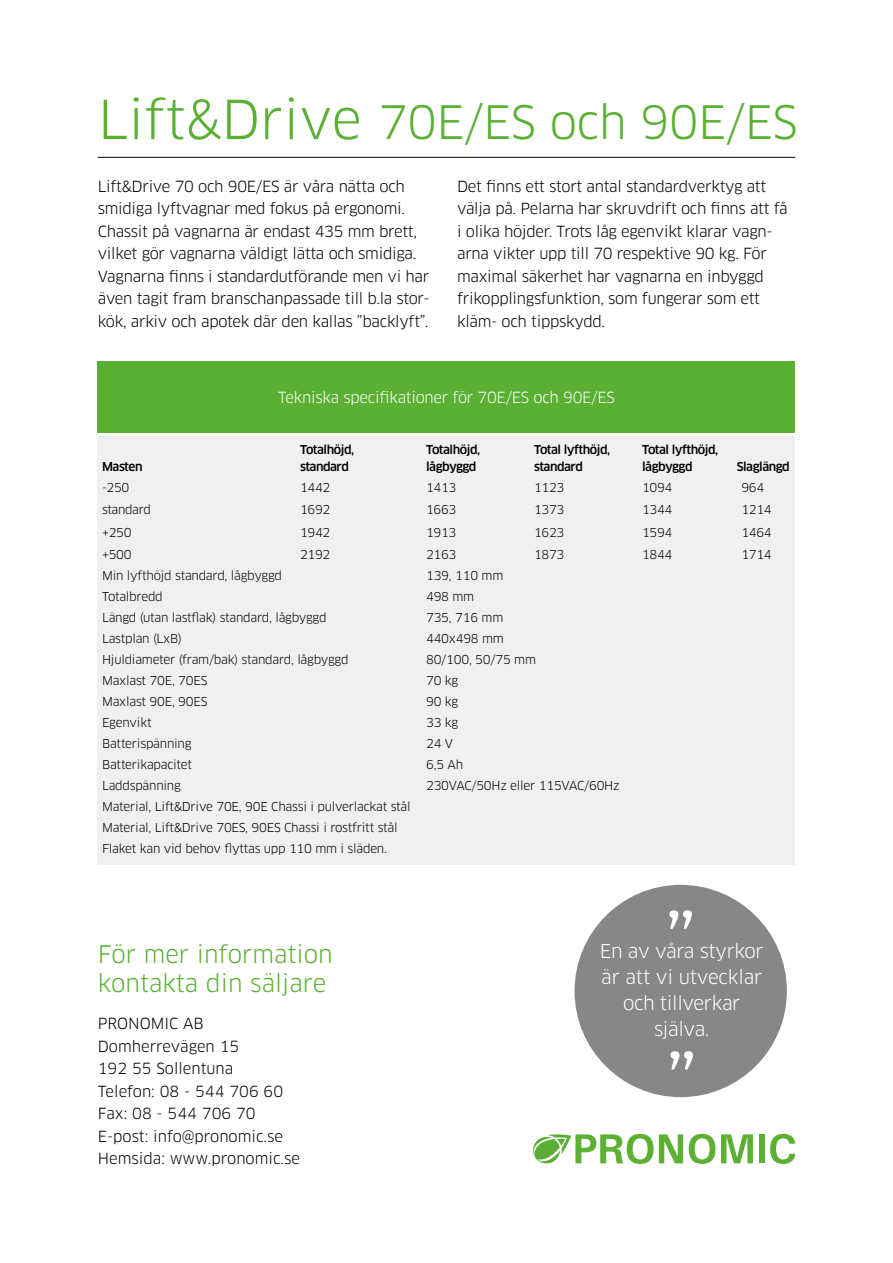
<style>
.page{position:relative;width:893px;height:1263px;background:#fff}
.page>*{position:absolute;margin:0;border:0;box-sizing:border-box;transform-origin:0 0}
.t1{font:45px "Clan Pro";letter-spacing:-.01em;color:#5ab033}
.t2{font:23.7px/28.3px "Clan Pro";color:#5ab033}
.t3{font:18.75px/26.2px "Clan Pro";letter-spacing:-.02em;color:#fff;text-align:center}
.t4{font:15px/22.5px "Clan Pro";letter-spacing:-.02em;color:#000}
.t5{font:15px/22.5px "Clan Pro";color:#000}
.t6{font:15px "Clan Pro";letter-spacing:-.02em;color:#fff}
.t7{font:12px/21px "Clan Pro";letter-spacing:-.02em;color:#000}
.t8{font:500 12px "Clan Pro";letter-spacing:-.04em;color:#000}
.s1{font-size:52.5px}
</style>
<div class="page">
<svg style="left:533px;top:1134px;width:120px;height:30px"></svg>
<svg style="left:659px;top:1134px;width:24px;height:29px"></svg>
<svg style="left:689px;top:1134px;width:26px;height:30px"></svg>
<svg style="left:721px;top:1134px;width:32px;height:29px"></svg>
<div style="left:759px;top:1134px;width:6px;height:29px;background:#5cb132"></div>
<svg style="left:770px;top:1134px;width:25px;height:30px"></svg>
<div style="left:98px;top:361px;width:697px;height:71px;background:#5ab033"></div>
<div style="left:98px;top:436px;width:697px;height:429px;background:#f0f0f0"></div>
<div style="left:575px;top:885px;width:212px;height:212px;background:#878787;border-radius:50%"></div>
<svg style="left:669px;top:910px;width:23px;height:19px"></svg>
<svg style="left:670px;top:1051px;width:23px;height:19px"></svg>
<hr style="left:98px;top:157px;width:697px;height:1px;background:#000">
<h1 class="t1" style="left:98px;top:96px;width:702px"><span class="s1">Lift&amp;Drive</span> 70E/ES och 90E/ES</h1>
<p class="t4" style="left:457px;top:175px;width:332px">Det finns ett stort antal standardverktyg att välja på. Pelarna har skruvdrift och finns att få i olika höjder. Trots låg egenvikt klarar vagn&shy;arna vikter upp till 70 respektive 90 kg. För maximal säkerhet har vagnarna en inbyggd frikopplingsfunktion, som fungerar som ett kläm- och tippskydd.</p>
<p class="t4" style="left:98px;top:175px;width:333px">Lift&amp;Drive 70 och 90E/ES är våra nätta och smidiga lyftvagnar med fokus på ergonomi.<br>Chassit på vagnarna är endast 435 mm brett, vilket gör vagnarna väldigt lätta och smidiga.<br>Vagnarna finns i standardutförande men vi har även tagit fram branschanpassade till b.la stor&shy;kök, arkiv och apotek där den kallas ”backlyft”.</p>
<p class="t6" style="left:278px;top:388px;width:338px">Tekniska specifikationer för 70E/ES och 90E/ES</p>
<p class="t8" style="left:300px;top:443px;width:56px">Totalhöjd,</p>
<p class="t8" style="left:426px;top:443px;width:56px">Totalhöjd,</p>
<p class="t8" style="left:534px;top:443px;width:78px">Total lyfthöjd,</p>
<p class="t8" style="left:642px;top:443px;width:78px">Total lyfthöjd,</p>
<p class="t8" style="left:102px;top:459px;width:42px">Masten</p>
<p class="t8" style="left:300px;top:459px;width:50px">standard</p>
<p class="t8" style="left:426px;top:459px;width:52px">lågbyggd</p>
<p class="t8" style="left:534px;top:459px;width:50px">standard</p>
<p class="t8" style="left:642px;top:459px;width:52px">lågbyggd</p>
<p class="t8" style="left:737px;top:459px;width:55px">Slaglängd</p>
<p class="t7" style="left:102px;top:477px;width:29px">-250</p>
<p class="t7" style="left:300px;top:477px;width:32px">1442</p>
<p class="t7" style="left:426px;top:477px;width:32px">1413</p>
<p class="t7" style="left:534px;top:477px;width:32px">1123</p>
<p class="t7" style="left:642px;top:477px;width:32px">1094</p>
<p class="t7" style="left:741px;top:477px;width:24px">964</p>
<p class="t7" style="left:102px;top:499px;width:50px">standard</p>
<p class="t7" style="left:300px;top:499px;width:32px">1692</p>
<p class="t7" style="left:426px;top:499px;width:32px">1663</p>
<p class="t7" style="left:534px;top:499px;width:32px">1373</p>
<p class="t7" style="left:642px;top:499px;width:32px">1344</p>
<p class="t7" style="left:741px;top:499px;width:32px">1214</p>
<p class="t7" style="left:102px;top:522px;width:31px">+250</p>
<p class="t7" style="left:300px;top:522px;width:32px">1942</p>
<p class="t7" style="left:426px;top:522px;width:32px">1913</p>
<p class="t7" style="left:534px;top:522px;width:32px">1623</p>
<p class="t7" style="left:642px;top:522px;width:32px">1594</p>
<p class="t7" style="left:741px;top:522px;width:32px">1464</p>
<p class="t7" style="left:102px;top:544px;width:31px">+500</p>
<p class="t7" style="left:300px;top:544px;width:32px">2192</p>
<p class="t7" style="left:426px;top:544px;width:32px">2163</p>
<p class="t7" style="left:534px;top:544px;width:32px">1873</p>
<p class="t7" style="left:642px;top:544px;width:32px">1844</p>
<p class="t7" style="left:741px;top:544px;width:32px">1714</p>
<p class="t7" style="left:102px;top:565px;width:182px">Min lyfthöjd standard, lågbyggd</p>
<p class="t7" style="left:426px;top:565px;width:79px">139, 110 mm</p>
<p class="t7" style="left:102px;top:586px;width:62px">Totalbredd</p>
<p class="t7" style="left:426px;top:586px;width:50px">498 mm</p>
<p class="t7" style="left:102px;top:607px;width:226px">Längd (utan lastflak) standard, lågbyggd</p>
<p class="t7" style="left:426px;top:607px;width:79px">735, 716 mm</p>
<p class="t7" style="left:102px;top:628px;width:81px">Lastplan (LxB)</p>
<p class="t7" style="left:426px;top:628px;width:79px">440x498 mm</p>
<p class="t7" style="left:102px;top:649px;width:248px">Hjuldiameter (fram/bak) standard, lågbyggd</p>
<p class="t7" style="left:426px;top:649px;width:111px">80/100, 50/75 mm</p>
<p class="t7" style="left:102px;top:670px;width:107px">Maxlast 70E, 70ES</p>
<p class="t7" style="left:426px;top:670px;width:34px">70 kg</p>
<p class="t7" style="left:102px;top:691px;width:107px">Maxlast 90E, 90ES</p>
<p class="t7" style="left:426px;top:691px;width:34px">90 kg</p>
<p class="t7" style="left:102px;top:712px;width:51px">Egenvikt</p>
<p class="t7" style="left:426px;top:712px;width:34px">33 kg</p>
<p class="t7" style="left:102px;top:733px;width:91px">Batterispänning</p>
<p class="t7" style="left:426px;top:733px;width:29px">24 V</p>
<p class="t7" style="left:102px;top:754px;width:92px">Batterikapacitet</p>
<p class="t7" style="left:426px;top:754px;width:39px">6,5 Ah</p>
<p class="t7" style="left:102px;top:775px;width:80px">Laddspänning</p>
<p class="t7" style="left:426px;top:775px;width:195px">230VAC/50Hz eller 115VAC/60Hz</p>
<p class="t7" style="left:102px;top:796px;width:310px">Material, Lift&amp;Drive 70E, 90E Chassi i pulverlackat stål<br>Material, Lift&amp;Drive 70ES, 90ES Chassi i rostfritt stål<br>Flaket kan vid behov flyttas upp 110 mm i släden.</p>
<h2 class="t2" style="left:98px;top:940px;width:237px">För mer information kontakta din säljare</h2>
<p class="t5" style="left:98px;top:1012px;width:204px">PRONOMIC AB<br>Domherrevägen 15<br>192 55 Sollentuna<br>Telefon: 08 - 544 706 60<br>Fax: 08 - 544 706 70<br>E-post: info@pronomic.se<br>Hemsida: www.pronomic.se</p>
<h3 class="t3" style="left:600px;top:938px;width:165px">En av våra styrkor är att vi utvecklar och tillverkar själva.</h3>
</div>
